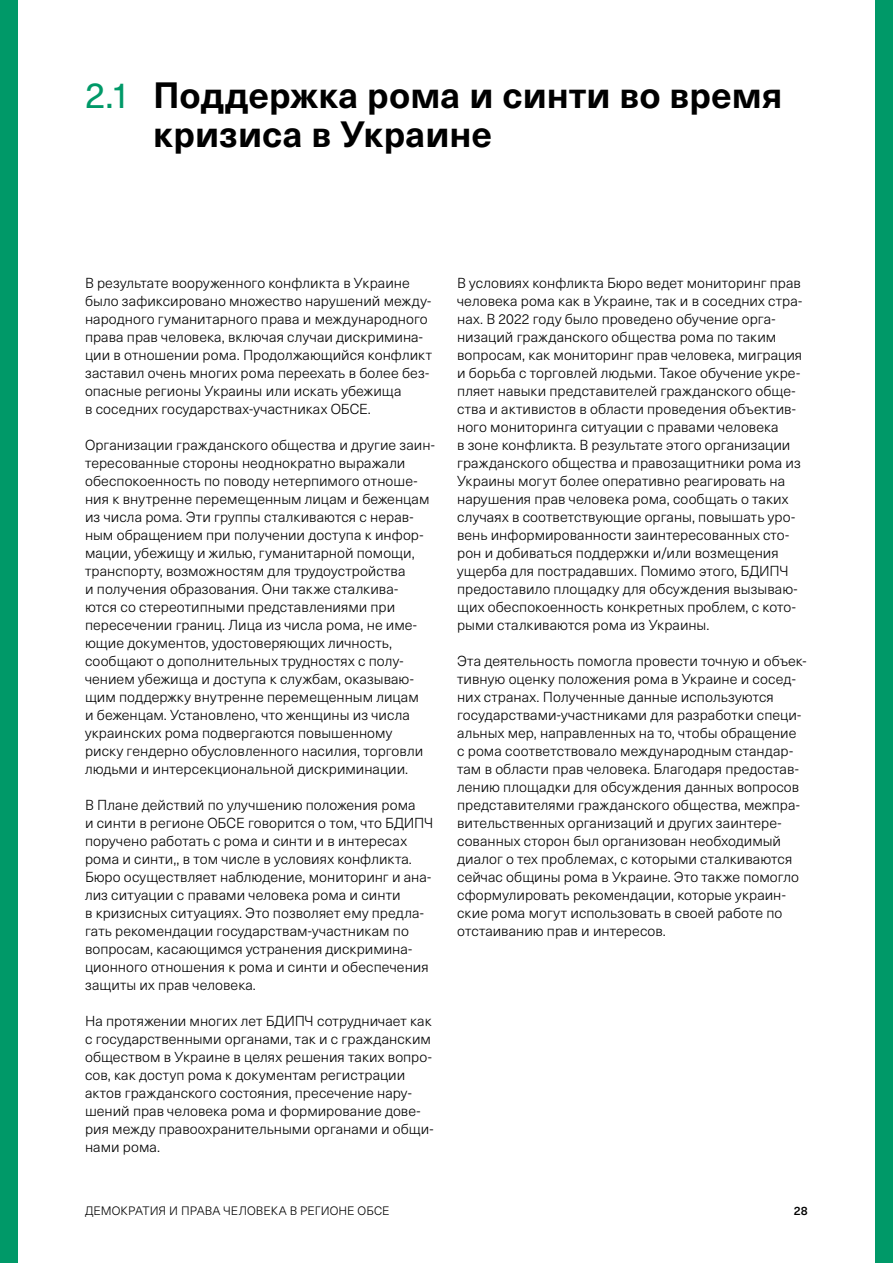
<style>
.page{position:relative;width:893px;height:1263px;background:#fff}
.page>*{position:absolute;margin:0;border:0;box-sizing:border-box;transform-origin:0 0}
.t1{font:700 36px/39px "Neue Haas Unica W1 G";letter-spacing:.005em;color:#000}
.t2{font:300 14.25px/18px "Neue Haas Unica W1 G";letter-spacing:.005em;color:#000}
.t3{font:300 12px "Neue Haas Unica W1 G";letter-spacing:.005em;color:#000}
.t4{font:500 12px "Neue Haas Unica W1 G";color:#000}
.s1{font-weight:400;color:#009968}
</style>
<div class="page">
<div style="left:876px;top:0;width:17px;height:1263px;background:#009968"></div>
<div style="left:0;top:0;width:17px;height:1263px;background:#009968"></div>
<h1 class="t1" style="left:153px;top:74px;width:631px;text-indent:-68px"><span class="s1">2.1</span> Поддержка рома и синти во время кризиса в Украине</h1>
<p class="t2" style="left:85px;top:273px;width:348px">В результате вооруженного конфликта в Украине было зафиксировано множество нарушений между&shy;народного гуманитарного права и международного права прав человека, включая случаи дискримина&shy;ции в отношении рома. Продолжающийся конфликт заставил очень многих рома переехать в более без&shy;опасные регионы Украины или искать убежища<br>в соседних государствах-участниках ОБСЕ.</p>
<p class="t2" style="left:85px;top:435px;width:351px">Организации гражданского общества и другие заин&shy;тересованные стороны неоднократно выражали обеспокоенность по поводу нетерпимого отноше&shy;ния к внутренне перемещенным лицам и беженцам из числа рома. Эти группы сталкиваются с нерав&shy;ным обращением при получении доступа к инфор&shy;мации, убежищу и жилью, гуманитарной помощи, транспорту, возможностям для трудоустройства<br>и получения образования. Они также сталкива-<br>ются со стереотипными представлениями при пересечении границ. Лица из числа рома, не име&shy;ющие документов, удостоверяющих личность, сообщают о дополнительных трудностях с полу&shy;чением убежища и доступа к службам, оказываю&shy;щим поддержку внутренне перемещенным лицам<br>и беженцам. Установлено, что женщины из числа украинских рома подвергаются повышенному<br>риску гендерно обусловленного насилия, торговли людьми и интерсекциональной дискриминации.</p>
<p class="t2" style="left:85px;top:795px;width:350px">В Плане действий по улучшению положения рома<br>и синти в регионе ОБСЕ говорится о том, что БДИПЧ поручено работать с рома и синти и в интересах рома и синти,, в том числе в условиях конфликта.<br>Бюро осуществляет наблюдение, мониторинг и ана&shy;лиз ситуации с правами человека рома и синти<br>в кризисных ситуациях. Это позволяет ему предла&shy;гать рекомендации государствам-участникам по вопросам, касающимся устранения дискримина&shy;ционного отношения к рома и синти и обеспечения защиты их прав человека.</p>
<p class="t2" style="left:85px;top:1011px;width:350px">На протяжении многих лет БДИПЧ сотрудничает как с государственными органами, так и с гражданским обществом в Украине в целях решения таких вопро&shy;сов, как доступ рома к документам регистрации актов гражданского состояния, пресечение нару&shy;шений прав человека рома и формирование дове&shy;рия между правоохранительными органами и общи&shy;нами рома.</p>
<p class="t2" style="left:457px;top:273px;width:347px">B условиях конфликта Бюро ведет мониторинг прав человека рома как в Украине, так и в соседних стра&shy;нах. В 2022 году было проведено обучение орга&shy;низаций гражданского общества рома по таким вопросам, как мониторинг прав человека, миграция и борьба с торговлей людьми. Такое обучение укре&shy;пляет навыки представителей гражданского обще&shy;ства и активистов в области проведения объектив&shy;ного мониторинга ситуации с правами человека<br>в зоне конфликта. В результате этого организации гражданского общества и правозащитники рома из Украины могут более оперативно реагировать на нарушения прав человека рома, сообщать о таких случаях в соответствующие органы, повышать уро&shy;вень информированности заинтересованных сто&shy;рон и добиваться поддержки и/или возмещения ущерба для пострадавших. Помимо этого, БДИПЧ предоставило площадку для обсуждения вызываю&shy;щих обеспокоенность конкретных проблем, с кото&shy;рыми сталкиваются рома из Украины.</p>
<p class="t2" style="left:457px;top:651px;width:351px">Эта деятельность помогла провести точную и объек&shy;тивную оценку положения рома в Украине и сосед&shy;них странах. Полученные данные используются государствами-участниками для разработки специ&shy;альных мер, направленных на то, чтобы обращение с рома соответствовало международным стандар&shy;там в области прав человека. Благодаря предостав&shy;лению площадки для обсуждения данных вопросов представителями гражданского общества, межпра&shy;вительственных организаций и других заинтере&shy;сованных сторон был организован необходимый диалог о тех проблемах, с которыми сталкиваются сейчас общины рома в Украине. Это также помогло сформулировать рекомендации, которые украин&shy;ские рома могут использовать в своей работе по отстаиванию прав и интересов.</p>
<p class="t3" style="left:85px;top:1202px;width:306px">ДЕМОКРАТИЯ И ПРАВА ЧЕЛОВЕКА В РЕГИОНЕ ОБСЕ</p>
<p class="t4" style="left:794px;top:1202px;width:16px">28</p>
</div>
